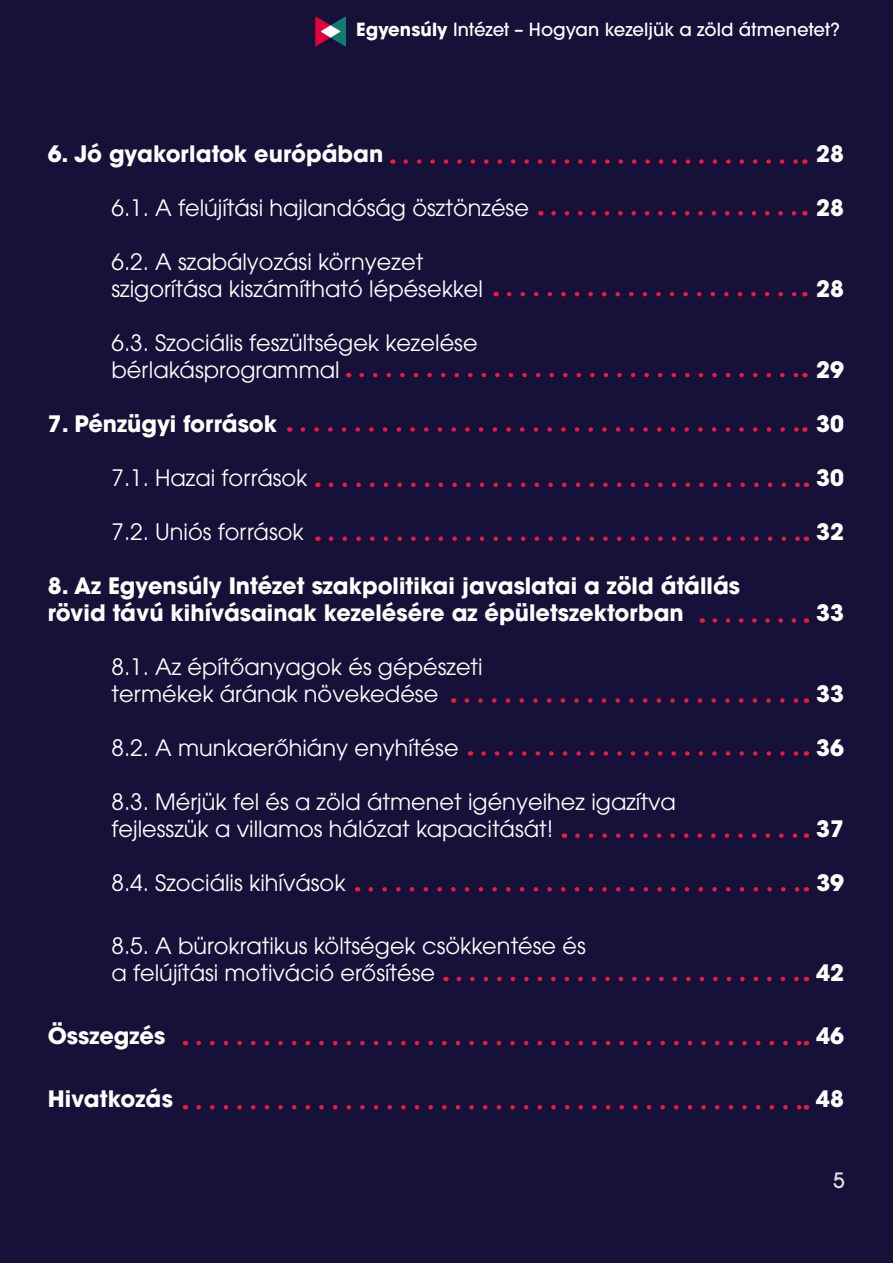
<style>
.page{position:relative;width:893px;height:1263px;background:#fff}
.page>*{position:absolute;margin:0;border:0;box-sizing:border-box;transform-origin:0 0}
.t1{font:22.5px/27px "ITC Avant Garde Pro";color:#fff}
.t2{font:700 22.5px/27px "ITC Avant Garde Pro";color:#fff}
.t3{font:500 21px "ITC Avant Garde Pro";color:#e0e0e0}
.t4{font:500 18px "ITC Avant Garde Pro";color:#fff}
.s1{font-weight:700}
</style>
<div class="page">
<div style="left:0;top:0;width:892px;height:1263px;background:#161138"></div>
<svg style="left:315px;top:16px;width:31px;height:31px"></svg>
<svg style="left:406px;top:159px;width:392px;height:5px"></svg>
<svg style="left:553px;top:211px;width:244px;height:4px"></svg>
<svg style="left:509px;top:292px;width:288px;height:4px"></svg>
<svg style="left:362px;top:373px;width:436px;height:4px"></svg>
<svg style="left:303px;top:427px;width:495px;height:5px"></svg>
<svg style="left:331px;top:482px;width:468px;height:5px"></svg>
<svg style="left:331px;top:536px;width:468px;height:5px"></svg>
<svg style="left:715px;top:618px;width:82px;height:5px"></svg>
<svg style="left:467px;top:698px;width:332px;height:5px"></svg>
<svg style="left:483px;top:751px;width:316px;height:5px"></svg>
<svg style="left:577px;top:833px;width:221px;height:5px"></svg>
<svg style="left:371px;top:887px;width:428px;height:4px"></svg>
<svg style="left:459px;top:977px;width:340px;height:4px"></svg>
<svg style="left:199px;top:1041px;width:600px;height:4px"></svg>
<svg style="left:199px;top:1105px;width:600px;height:4px"></svg>
<p class="t4" style="left:356px;top:18px;width:485px"><span class="s1">Egyensúly</span> Intézet – Hogyan kezeljük a zöld átmenetet?</p>
<p class="t2" style="left:48px;top:140px;width:337px">6. Jó gyakorlatok európában</p>
<p class="t2" style="left:816px;top:140px;width:29px">28</p>
<p class="t1" style="left:112px;top:194px;width:419px">6.1. A felújítási hajlandóság ösztönzése</p>
<p class="t2" style="left:816px;top:194px;width:29px">28</p>
<p class="t1" style="left:112px;top:248px;width:373px">6.2. A szabályozási környezet szigorítása kiszámítható lépésekkel</p>
<p class="t2" style="left:816px;top:275px;width:29px">28</p>
<p class="t1" style="left:112px;top:329px;width:368px">6.3. Szociális feszültségek kezelése bérlakásprogrammal</p>
<p class="t2" style="left:816px;top:356px;width:29px">29</p>
<p class="t2" style="left:48px;top:410px;width:231px">7. Pénzügyi források</p>
<p class="t2" style="left:816px;top:410px;width:29px">30</p>
<p class="t1" style="left:112px;top:464px;width:197px">7.1. Hazai források</p>
<p class="t2" style="left:816px;top:464px;width:29px">30</p>
<p class="t1" style="left:112px;top:518px;width:194px">7.2. Uniós források</p>
<p class="t2" style="left:816px;top:518px;width:29px">32</p>
<p class="t2" style="left:48px;top:572px;width:694px">8. Az Egyensúly Intézet szakpolitikai javaslatai a zöld átállás rövid távú kihívásainak kezelésére az épületszektorban</p>
<p class="t2" style="left:816px;top:599px;width:29px">33</p>
<p class="t1" style="left:112px;top:653px;width:373px">8.1. Az építőanyagok és gépészeti termékek árának növekedése</p>
<p class="t2" style="left:816px;top:680px;width:29px">33</p>
<p class="t1" style="left:112px;top:734px;width:349px">8.2. A munkaerőhiány enyhítése</p>
<p class="t2" style="left:816px;top:734px;width:29px">36</p>
<p class="t1" style="left:112px;top:788px;width:566px">8.3. Mérjük fel és a zöld átmenet igényeihez igazítva fejlesszük a villamos hálózat kapacitását!</p>
<p class="t2" style="left:816px;top:815px;width:29px">37</p>
<p class="t1" style="left:112px;top:869px;width:236px">8.4. Szociális kihívások</p>
<p class="t2" style="left:816px;top:869px;width:29px">39</p>
<p class="t1" style="left:112px;top:932px;width:476px">8.5. A bürokratikus költségek csökkentése és a felújítási motiváció erősítése</p>
<p class="t2" style="left:816px;top:959px;width:29px">42</p>
<p class="t2" style="left:48px;top:1022px;width:119px">Összegzés</p>
<p class="t2" style="left:816px;top:1022px;width:29px">46</p>
<p class="t2" style="left:48px;top:1085px;width:127px">Hivatkozás</p>
<p class="t2" style="left:816px;top:1085px;width:30px">48</p>
<p class="t3" style="left:833px;top:1167px;width:13px">5</p>
</div>
